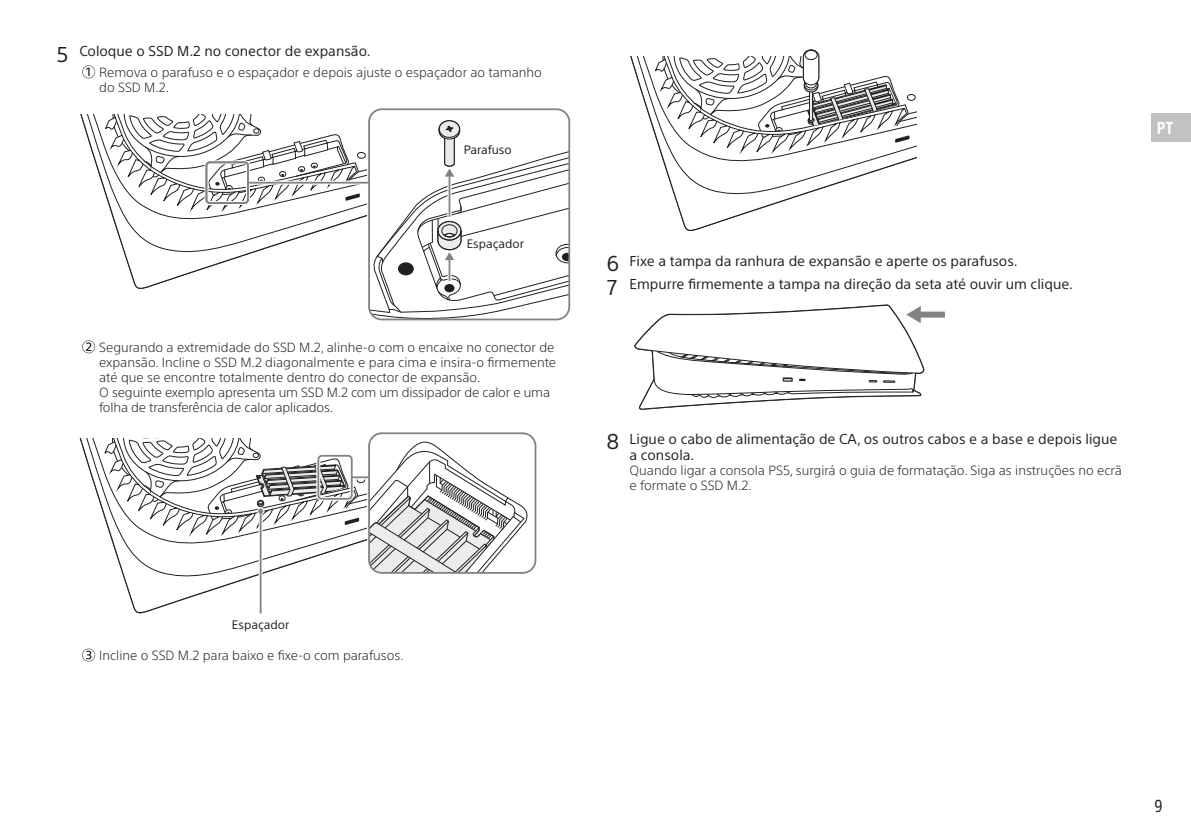
<style>
.page{position:relative;width:1191px;height:840px;background:#fff}
.page>*{position:absolute;margin:0;border:0;box-sizing:border-box;transform-origin:0 0}
.t1{font:700 condensed 17px "SST";color:#fff}
.t2{font:condensed 17px "SST";color:#231f20}
.t3{font:14px/23.4px "SST";color:#231f20}
.t4{font:300 13px/15px "SST";color:#231f20}
.t5{font:12px "SST";color:#231f20}
.s1{font-size:21px}
</style>
<div class="page">
<div style="left:1151px;top:113px;width:40px;height:29px;background:#c1c2c4"></div>
<svg style="left:82px;top:65px;width:13px;height:13px"></svg>
<div style="left:368px;top:108px;width:202px;height:212px;border:2px solid #808285;border-radius:13px"></div>
<svg style="left:80px;top:114px;width:489px;height:205px"></svg>
<svg style="left:82px;top:340px;width:13px;height:13px"></svg>
<svg style="left:122px;top:573px;width:143px;height:40px"></svg>
<svg style="left:259px;top:573px;width:4px;height:40px"></svg>
<hr style="left:260px;top:511px;width:1px;height:102px;background:#808285">
<div style="left:367px;top:431px;width:170px;height:143px;border:4px solid #fff;border-radius:13px"></div>
<div style="left:368px;top:432px;width:168px;height:141px;border:2px solid #808285;border-radius:13px"></div>
<svg style="left:79px;top:438px;width:452px;height:135px"></svg>
<svg style="left:82px;top:648px;width:13px;height:13px"></svg>
<svg style="left:665px;top:167px;width:224px;height:64px"></svg>
<svg style="left:630px;top:49px;width:286px;height:118px"></svg>
<div style="left:920px;top:311px;width:25px;height:6px;background:#808285"></div>
<svg style="left:634px;top:304px;width:290px;height:105px"></svg>
<p class="t3" style="left:57px;top:39px;width:316px"><span class="s1">5</span> Coloque o SSD M.2 no conector de expansão.</p>
<p class="t4" style="left:99px;top:65px;width:444px">Remova o parafuso e o espaçador e depois ajuste o espaçador ao tamanho do SSD M.2.</p>
<p class="t5" style="left:464px;top:142px;width:49px">Parafuso</p>
<p class="t5" style="left:467px;top:236px;width:59px">Espaçador</p>
<p class="t4" style="left:99px;top:339px;width:458px">Segurando a extremidade do SSD M.2, alinhe-o com o encaixe no conector de expansão. Incline o SSD M.2 diagonalmente e para cima e insira-o firmemente até que se encontre totalmente dentro do conector de expansão.<br>O seguinte exemplo apresenta um SSD M.2 com um dissipador de calor e uma folha de transferência de calor aplicados.</p>
<p class="t3" style="left:607px;top:249px;width:468px"><span class="s1">6</span> Fixe a tampa da ranhura de expansão e aperte os parafusos.<br><span class="s1">7</span> Empurre firmemente a tampa na direção da seta até ouvir um clique.</p>
<h1 class="t1" style="left:1157px;top:118px;width:18px">PT</h1>
<p class="t3" style="left:629px;top:430px;width:489px;line-height:16px;text-indent:-23px"><span class="s1">8</span> Ligue o cabo de alimentação de CA, os outros cabos e a base e depois ligue a consola.</p>
<p class="t4" style="left:629px;top:462px;width:494px">Quando ligar a consola PS5, surgirá o guia de formatação. Siga as instruções no ecrã e formate o SSD M.2.</p>
<p class="t5" style="left:232px;top:617px;width:59px">Espaçador</p>
<p class="t4" style="left:99px;top:647px;width:306px">Incline o SSD M.2 para baixo e fixe-o com parafusos.</p>
<h1 class="t2" style="left:1154px;top:795px;width:10px">9</h1>
</div>
